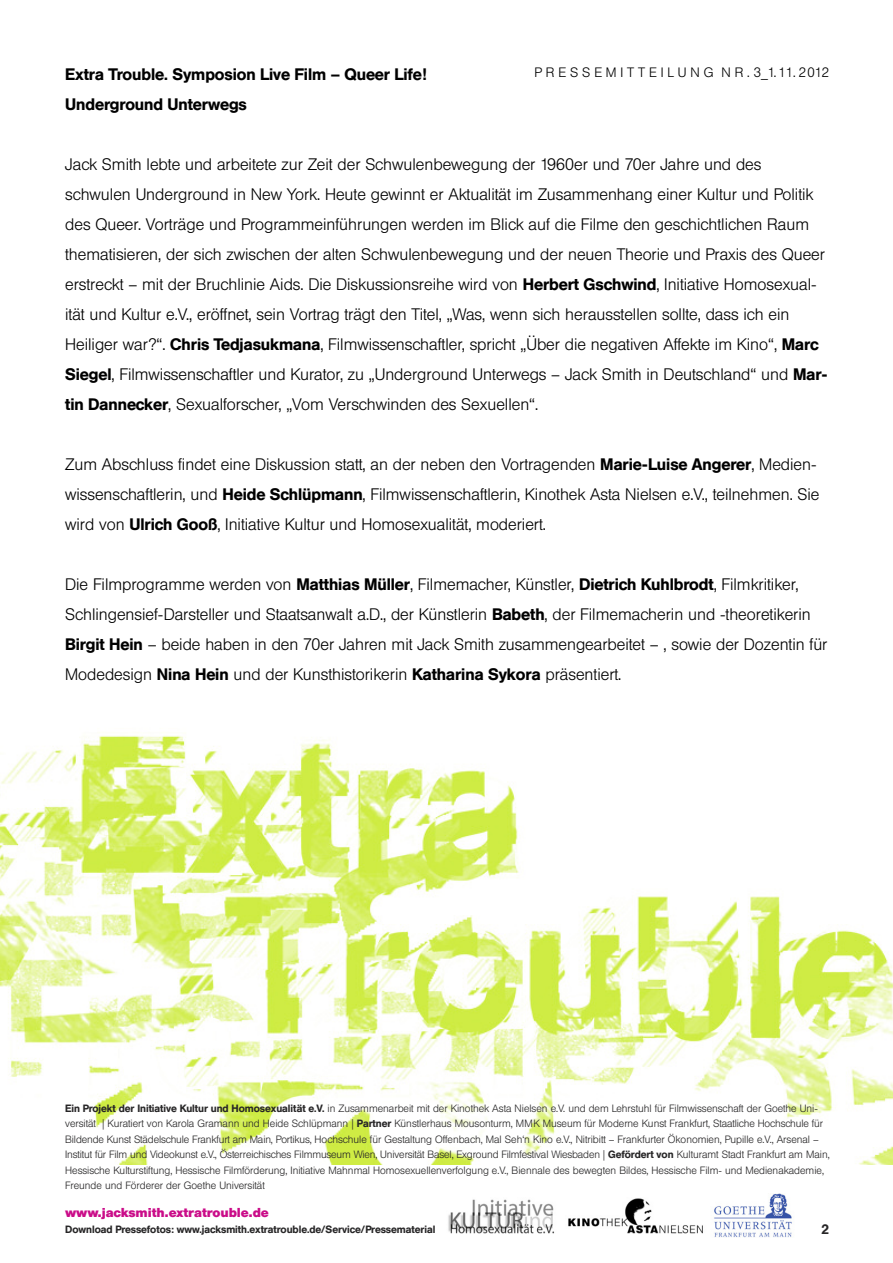
<style>
.page{position:relative;width:893px;height:1263px;background:#fff}
.page>*{position:absolute;margin:0;border:0;box-sizing:border-box;transform-origin:0 0}
.t1{font:300 16.5px/30px "Helvetica BQ";color:#000}
.t2{font:500 16.5px/30px "Helvetica BQ";color:#000}
.t3{font:300 13.5px "Helvetica BQ";letter-spacing:.29em;color:#000}
.t4{font:500 13.5px "Helvetica BQ";color:#272627}
.t5{font:700 12.9px "Helvetica BQ";letter-spacing:.01em;color:#ca0d89}
.t6{font:300 10.5px/15.5px "Helvetica BQ";color:#272627}
.t7{font:500 10.5px "Helvetica BQ";color:#272627}
.s1{font-weight:500}
</style>
<div class="page">
<img style="left:0;top:735px;width:893px;height:429px">
<img style="left:448px;top:1194px;width:344px;height:44px">
<p class="t2" style="left:65px;top:59px;width:363px">Extra Trouble. Symposion Live Film – Queer Life!<br>Underground Unterwegs</p>
<p class="t3" style="left:534px;top:65px;width:296px">PRESSEMITTEILUNG NR.3_1.11.2012</p>
<p class="t1" style="left:65px;top:149px;width:763px">Jack Smith lebte und arbeitete zur Zeit der Schwulenbewegung der 1960er und 70er Jahre und des schwulen Underground in New York. Heute gewinnt er Aktualität im Zusammenhang einer Kultur und Politik des Queer. Vorträge und Programmeinführungen werden im Blick auf die Filme den geschichtlichen Raum thematisieren, der sich zwischen der alten Schwulenbewegung und der neuen Theorie und Praxis des Queer erstreckt – mit der Bruchlinie Aids. Die Diskussionsreihe wird von <span class="s1">Herbert Gschwind</span>, Initiative Homosexual&shy;ität und Kultur e.V., eröffnet, sein Vortrag trägt den Titel, „Was, wenn sich herausstellen sollte, dass ich ein Heiliger war?“. <span class="s1">Chris Tedjasukmana</span>, Filmwissenschaftler, spricht „Über die negativen Affekte im Kino“, <span class="s1">Marc Siegel</span>, Filmwissenschaftler und Kurator, zu „Underground Unterwegs – Jack Smith in Deutschland“ und <span class="s1">Mar&shy;tin Dannecker</span>, Sexualforscher, „Vom Verschwinden des Sexuellen“.</p>
<p class="t1" style="left:65px;top:449px;width:756px">Zum Abschluss findet eine Diskussion statt, an der neben den Vortragenden <span class="s1">Marie-Luise Angerer</span>, Medien&shy;wissenschaftlerin, und <span class="s1">Heide Schlüpmann</span>, Filmwissenschaftlerin, Kinothek Asta Nielsen e.V., teilnehmen. Sie wird von <span class="s1">Ulrich Gooß</span>, Initiative Kultur und Homosexualität, moderiert.</p>
<p class="t1" style="left:65px;top:569px;width:764px">Die Filmprogramme werden von <span class="s1">Matthias Müller</span>, Filmemacher, Künstler, <span class="s1">Dietrich Kuhlbrodt</span>, Filmkritiker, Schlingensief-Darsteller und Staatsanwalt a.D., der Künstlerin <span class="s1">Babeth</span>, der Filmemacherin und -theoretikerin <span class="s1">Birgit Hein</span> – beide haben in den 70er Jahren mit Jack Smith zusammengearbeitet – , sowie der Dozentin für Modedesign <span class="s1">Nina Hein</span> und der Kunsthistorikerin <span class="s1">Katharina Sykora</span> präsentiert.</p>
<p class="t6" style="left:65px;top:1100px;width:766px"><span class="s1">Ein Projekt der Initiative Kultur und Homosexualität e.V.</span> in Zusammenarbeit mit der Kinothek Asta Nielsen e.V. und dem Lehrstuhl für Filmwissenschaft der Goethe Uni&shy;versität | Kuratiert von Karola Gramann und Heide Schlüpmann | <span class="s1">Partner</span> Künstlerhaus Mousonturm, MMK Museum für Moderne Kunst Frankfurt, Staatliche Hochschule für Bildende Kunst Städelschule Frankfurt am Main, Portikus, Hochschule für Gestaltung Offenbach, Mal Seh‘n Kino e.V., Nitribitt – Frankfurter Ökonomien, Pupille e.V., Arsenal – Institut für Film und Videokunst e.V., Österreichisches Filmmuseum Wien, Universität Basel, Exground Filmfestival Wiesbaden | <span class="s1">Gefördert von</span> Kulturamt Stadt Frankfurt am Main, Hessische Kulturstiftung, Hessische Filmförderung, Initiative Mahnmal Homosexuellenverfolgung e.V., Biennale des bewegten Bildes, Hessische Film- und Medienakademie, Freunde und Förderer der Goethe Universität</p>
<p class="t5" style="left:65px;top:1205px;width:205px">www.jacksmith.extratrouble.de</p>
<p class="t7" style="left:65px;top:1224px;width:372px">Download Pressefotos: www.jacksmith.extratrouble.de/Service/Pressematerial</p>
<p class="t4" style="left:822px;top:1222px;width:9px">2</p>
</div>
